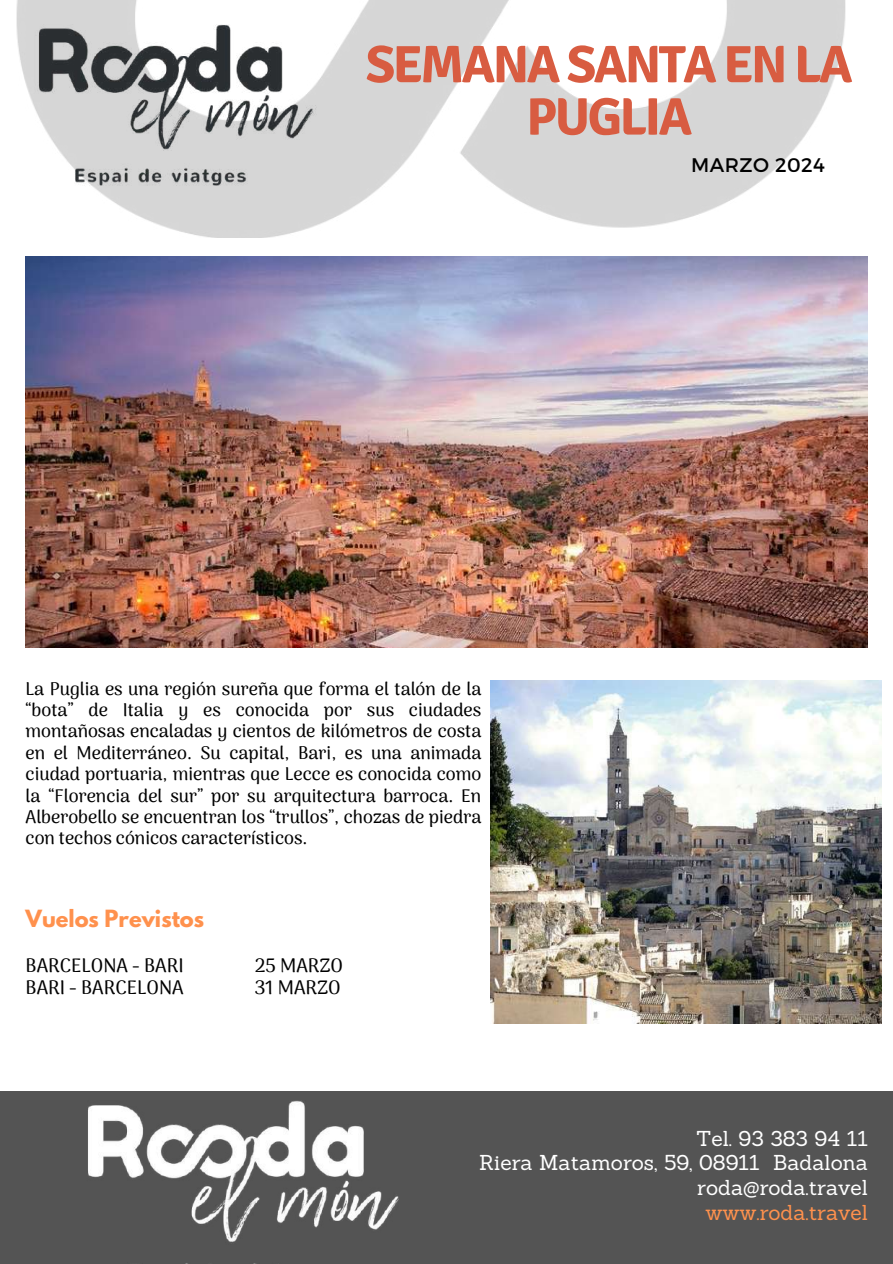
<style>
.page{position:relative;width:893px;height:1264px;background:#fff}
.page>*{position:absolute;margin:0;border:0;box-sizing:border-box;transform-origin:0 0}
.t1{font:700 52.5px/52.3px "Signika";letter-spacing:-.045em;color:#d85c41;text-align:center}
.t2{font:21px/24.8px "Sanchez";color:#fff;text-align:right}
.t3{font:21px "Sanchez";color:#ff914d}
.t4{font:700 21px "League Spartan";color:#ff914d}
.t5{font:19.65px "Montserrat";letter-spacing:.025em;color:#000}
.t6{font:500 19.2px "Arima Madurai";color:#000}
.t7{font:500 18px/21.3px "Arima Madurai";color:#000;text-align:justify}
</style>
<div class="page">
<img style="left:16px;top:0;width:830px;height:238px">
<div style="left:0;top:1091px;width:892px;height:172px;background:#545454"></div>
<img style="left:26px;top:19px;width:303px;height:171px">
<img style="left:88px;top:1100px;width:311px;height:142px">
<img style="left:26px;top:256px;width:841px;height:391px">
<img style="left:490px;top:680px;width:390px;height:343px">
<h1 class="t1" style="left:366px;top:39px;width:488px">SEMANA SANTA EN LA<br>PUGLIA</h1>
<p class="t5" style="left:691px;top:152px;width:135px">MARZO 2024</p>
<p class="t7" style="left:26px;top:677px;width:457px">La Puglia es una región sureña que forma el talón de la “bota” de Italia y es conocida por sus ciudades montañosas encaladas y cientos de kilómetros de costa en el Mediterráneo. Su capital, Bari, es una animada ciudad portuaria, mientras que Lecce es conocida como la “Florencia del sur” por su arquitectura barroca. En Alberobello se encuentran los “trullos”, chozas de piedra con techos cónicos característicos.</p>
<p class="t4" style="left:26px;top:908px;width:180px">Vuelos Previstos</p>
<p class="t6" style="left:26px;top:954px;width:160px">BARCELONA - BARI</p>
<p class="t6" style="left:255px;top:954px;width:90px">25 MARZO</p>
<p class="t6" style="left:26px;top:976px;width:160px">BARI - BARCELONA</p>
<p class="t6" style="left:255px;top:976px;width:88px">31 MARZO</p>
<p class="t2" style="left:479px;top:1125px;width:390px">Tel. 93 383 94 11<br>Riera Matamoros, 59, 08911 Badalona roda@roda.travel</p>
<p class="t3" style="left:705px;top:1198px;width:164px">www.roda.travel</p>
</div>
